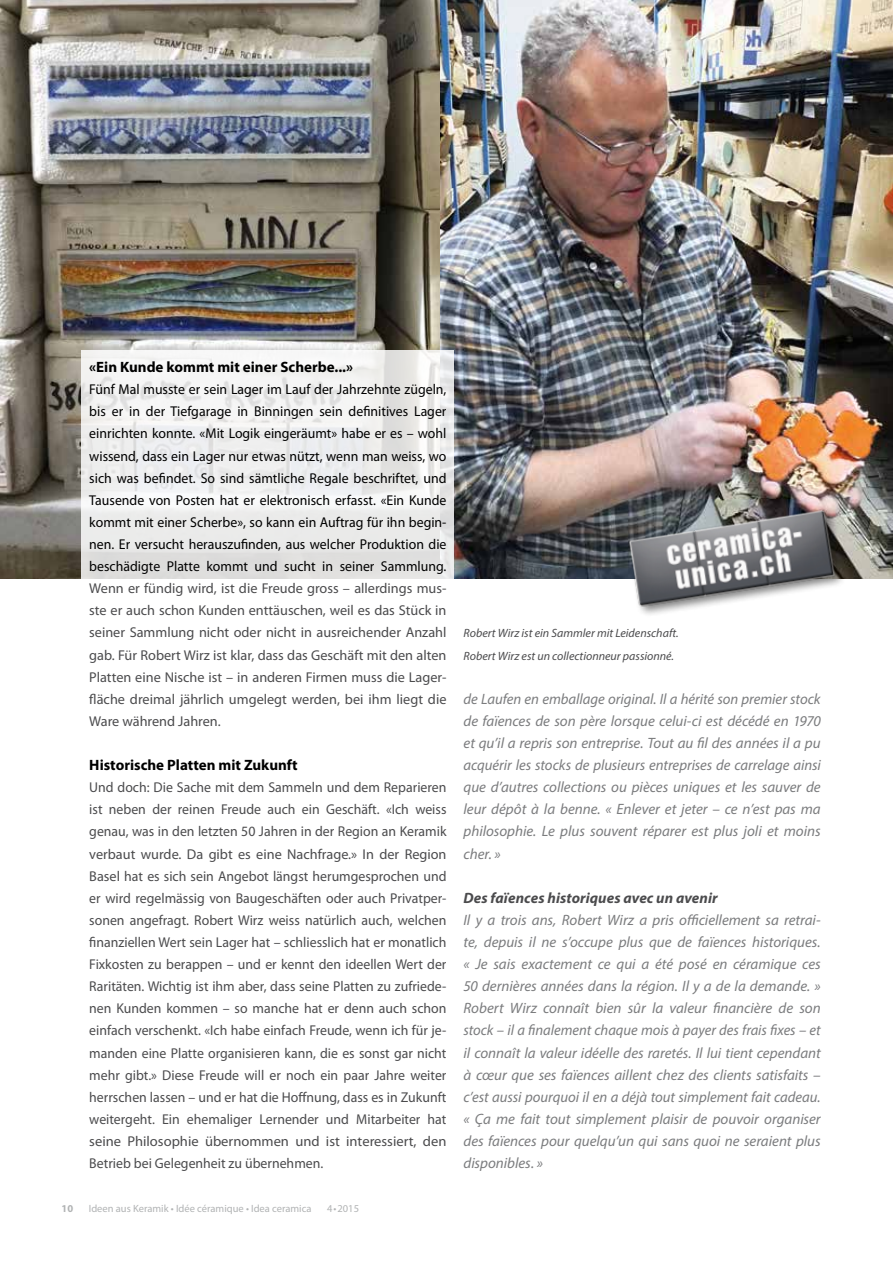
<style>
.page{position:relative;width:893px;height:1263px;background:#fff}
.page>*{position:absolute;margin:0;border:0;box-sizing:border-box;transform-origin:0 0}
.t1{font:italic 15px/22px "Myriad Pro";color:#7b7c7e;text-align:justify}
.t2{font:700 15px "Myriad Pro";color:#000}
.t3{font:italic 700 15px "Myriad Pro";letter-spacing:.005em;color:#4b4b4d}
.t4{font:14.25px/22px "Myriad Pro";color:#4b4b4d;text-align:justify}
.t5{font:14.25px/22px "Myriad Pro";color:#000;text-align:justify}
.t6{font:italic 12px/22.2px "Myriad Pro";color:#4b4b4d}
.t7{font:10.5px "Myriad Pro";color:#b1b3b4}
.t8{font:700 10.5px "Myriad Pro";color:#b1b3b4}
</style>
<div class="page">
<img style="left:0;top:0;width:893px;height:578px">
<svg style="left:82px;top:350px;width:372px;height:229px;fill:#ececec"></svg>
<img style="left:618px;top:482px;width:248px;height:133px">
<p class="t2" style="left:89px;top:357px;width:265px">«Ein Kunde kommt mit einer Scherbe...»</p>
<p class="t5" style="left:89px;top:378px;width:359px">Fünf Mal musste er sein Lager im Lauf der Jahrzehnte zügeln, bis er in der Tiefgarage in Binningen sein definitives Lager einrichten konnte. «Mit Logik eingeräumt» habe er es – wohl wissend, dass ein Lager nur etwas nützt, wenn man weiss, wo sich was befindet. So sind sämtliche Regale beschriftet, und Tausende von Posten hat er elektronisch erfasst. «Ein Kunde kommt mit einer Scherbe», so kann ein Auftrag für ihn begin&shy;nen. Er versucht herauszufinden, aus welcher Produktion die beschädigte Platte kommt und sucht in seiner Sammlung.</p>
<p class="t4" style="left:89px;top:577px;width:359px">Wenn er fündig wird, ist die Freude gross – allerdings mus&shy;ste er auch schon Kunden enttäuschen, weil es das Stück in seiner Sammlung nicht oder nicht in ausreichender Anzahl gab. Für Robert Wirz ist klar, dass das Geschäft mit den alten Platten eine Nische ist – in anderen Firmen muss die Lager&shy;fläche dreimal jährlich umgelegt werden, bei ihm liegt die Ware während Jahren.</p>
<p class="t2" style="left:89px;top:755px;width:210px">Historische Platten mit Zukunft</p>
<p class="t4" style="left:89px;top:776px;width:359px">Und doch: Die Sache mit dem Sammeln und dem Reparieren ist neben der reinen Freude auch ein Geschäft. «Ich weiss genau, was in den letzten 50 Jahren in der Region an Keramik verbaut wurde. Da gibt es eine Nachfrage.» In der Region Basel hat es sich sein Angebot längst herumgesprochen und er wird regelmässig von Baugeschäften oder auch Privatper&shy;sonen angefragt. Robert Wirz weiss natürlich auch, welchen finanziellen Wert sein Lager hat – schliesslich hat er monatlich Fixkosten zu berappen – und er kennt den ideellen Wert der Raritäten. Wichtig ist ihm aber, dass seine Platten zu zufriede&shy;nen Kunden kommen – so manche hat er denn auch schon einfach verschenkt. «Ich habe einfach Freude, wenn ich für je&shy;manden eine Platte organisieren kann, die es sonst gar nicht mehr gibt.» Diese Freude will er noch ein paar Jahre weiter herrschen lassen – und er hat die Hoffnung, dass es in Zukunft weitergeht. Ein ehemaliger Lernender und Mitarbeiter hat seine Philosophie übernommen und ist interessiert, den Betrieb bei Gelegenheit zu übernehmen.</p>
<p class="t8" style="left:62px;top:1202px;width:13px">10</p>
<p class="t7" style="left:89px;top:1202px;width:224px">Ideen aus Keramik • Idée céramique • Idea ceramica</p>
<p class="t7" style="left:327px;top:1202px;width:33px">4•2015</p>
<p class="t6" style="left:463px;top:622px;width:217px">Robert Wirz ist ein Sammler mit Leidenschaft.<br>Robert Wirz est un collectionneur passionné.</p>
<p class="t1" style="left:463px;top:687px;width:359px">de Laufen en emballage original. Il a hérité son premier stock de faïences de son père lorsque celui-ci est décédé en 1970 et qu’il a repris son entreprise. Tout au fil des années il a pu acquérir les stocks de plusieurs entreprises de carrelage ainsi que d’autres collections ou pièces uniques et les sauver de leur dépôt à la benne. « Enlever et jeter – ce n’est pas ma philosophie. Le plus souvent réparer est plus joli et moins cher. »</p>
<p class="t3" style="left:463px;top:888px;width:256px">Des faïences historiques avec un avenir</p>
<p class="t1" style="left:463px;top:909px;width:359px">Il y a trois ans, Robert Wirz a pris officiellement sa retrai&shy;te, depuis il ne s’occupe plus que de faïences historiques. « Je sais exactement ce qui a été posé en céramique ces 50 dernières années dans la région. Il y a de la demande. » Robert Wirz connaît bien sûr la valeur financière de son stock – il a finalement chaque mois à payer des frais fixes – et il connaît la valeur idéelle des raretés. Il lui tient cependant à cœur que ses faïences aillent chez des clients satisfaits – c’est aussi pourquoi il en a déjà tout simplement fait cadeau. « Ça me fait tout simplement plaisir de pouvoir organiser des faïences pour quelqu’un qui sans quoi ne seraient plus disponibles. »</p>
</div>
